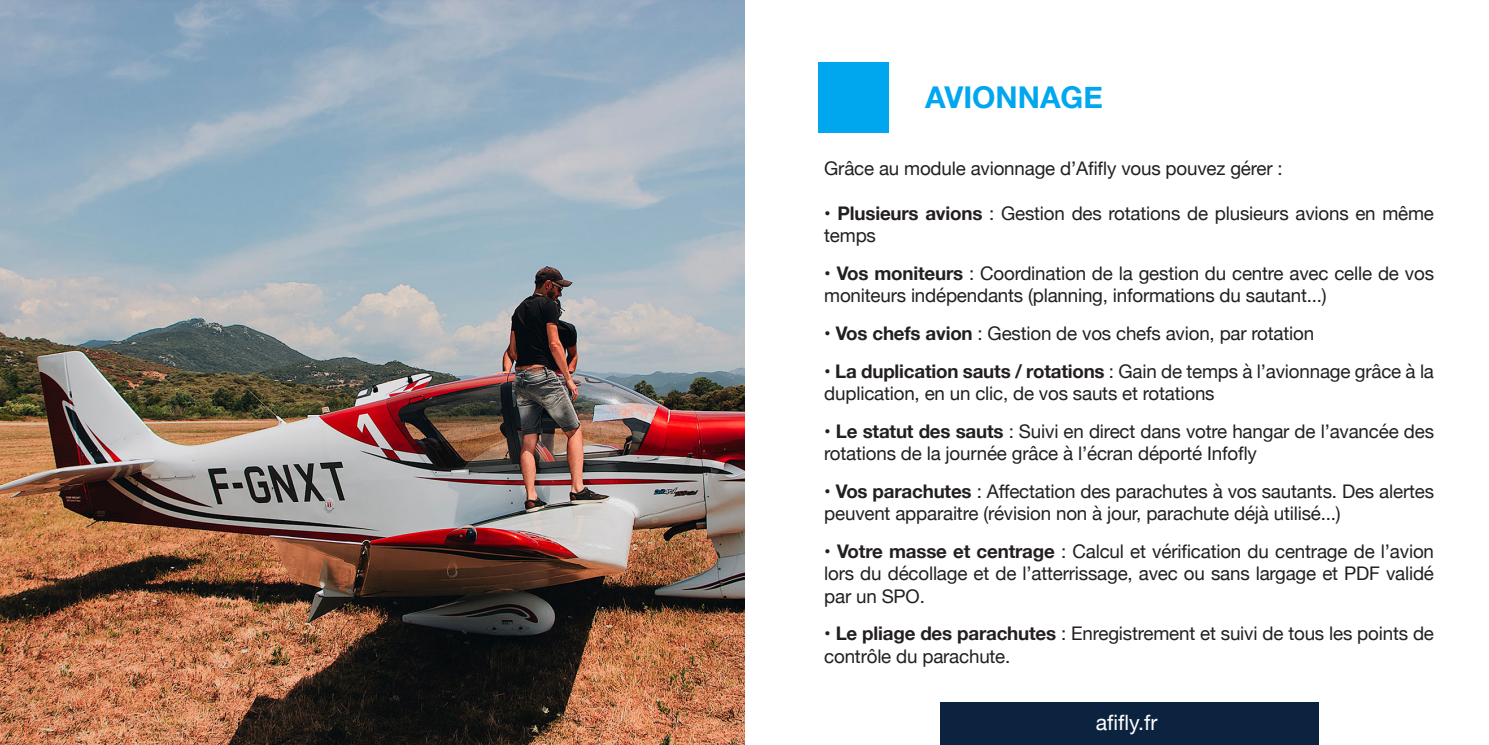
<style>
.page{position:relative;width:1489px;height:745px;background:#fff}
.page>*{position:absolute;margin:0;border:0;box-sizing:border-box;transform-origin:0 0}
.t1{font:700 30px "Helvetica Neue";color:#00a7ee}
.t2{font:21.25px "Helvetica Neue";color:#fff}
.t3{font:18.75px/22.5px "Helvetica Neue";letter-spacing:-.01em;color:#231f20}
.s1{font-weight:700}
</style>
<div class="page">
<img style="left:0;top:0;width:744px;height:744px">
<div style="left:818px;top:62px;width:70px;height:71px;background:#00a7ee"></div>
<div style="left:940px;top:702px;width:377px;height:42px;background:#0c2340"></div>
<p class="t1" style="left:925px;top:73px;width:179px">AVIONNAGE</p>
<p class="t3" style="left:824px;top:158px;width:460px">Grâce au module avionnage d’Afifly vous pouvez gérer :</p>
<p class="t3" style="left:824px;top:203px;width:611px">• <span class="s1">Plusieurs avions</span> : Gestion des rotations de plusieurs avions en même temps</p>
<p class="t3" style="left:824px;top:263px;width:611px">• <span class="s1">Vos moniteurs</span> : Coordination de la gestion du centre avec celle de vos moniteurs indépendants (planning, informations du sautant...)</p>
<p class="t3" style="left:824px;top:323px;width:491px">• <span class="s1">Vos chefs avion</span> : Gestion de vos chefs avion, par rotation</p>
<p class="t3" style="left:824px;top:360px;width:611px">• <span class="s1">La duplication sauts / rotations</span> : Gain de temps à l’avionnage grâce à la duplication, en un clic, de vos sauts et rotations</p>
<p class="t3" style="left:824px;top:420px;width:611px">• <span class="s1">Le statut des sauts</span> : Suivi en direct dans votre hangar de l’avancée des rotations de la journée grâce à l’écran déporté Infofly</p>
<p class="t3" style="left:824px;top:480px;width:611px">• <span class="s1">Vos parachutes</span> : Affectation des parachutes à vos sautants. Des alertes peuvent apparaitre (révision non à jour, parachute déjà utilisé...)</p>
<p class="t3" style="left:824px;top:540px;width:611px;text-align:justify">• <span class="s1">Votre masse et centrage</span> : Calcul et vérification du centrage de l’avion lors du décollage et de l’atterrissage, avec ou sans largage et PDF validé par un SPO.</p>
<p class="t3" style="left:824px;top:623px;width:611px">• <span class="s1">Le pliage des parachutes</span> : Enregistrement et suivi de tous les points de contrôle du parachute.</p>
<p class="t2" style="left:1095px;top:706px;width:63px">afifly.fr</p>
</div>
